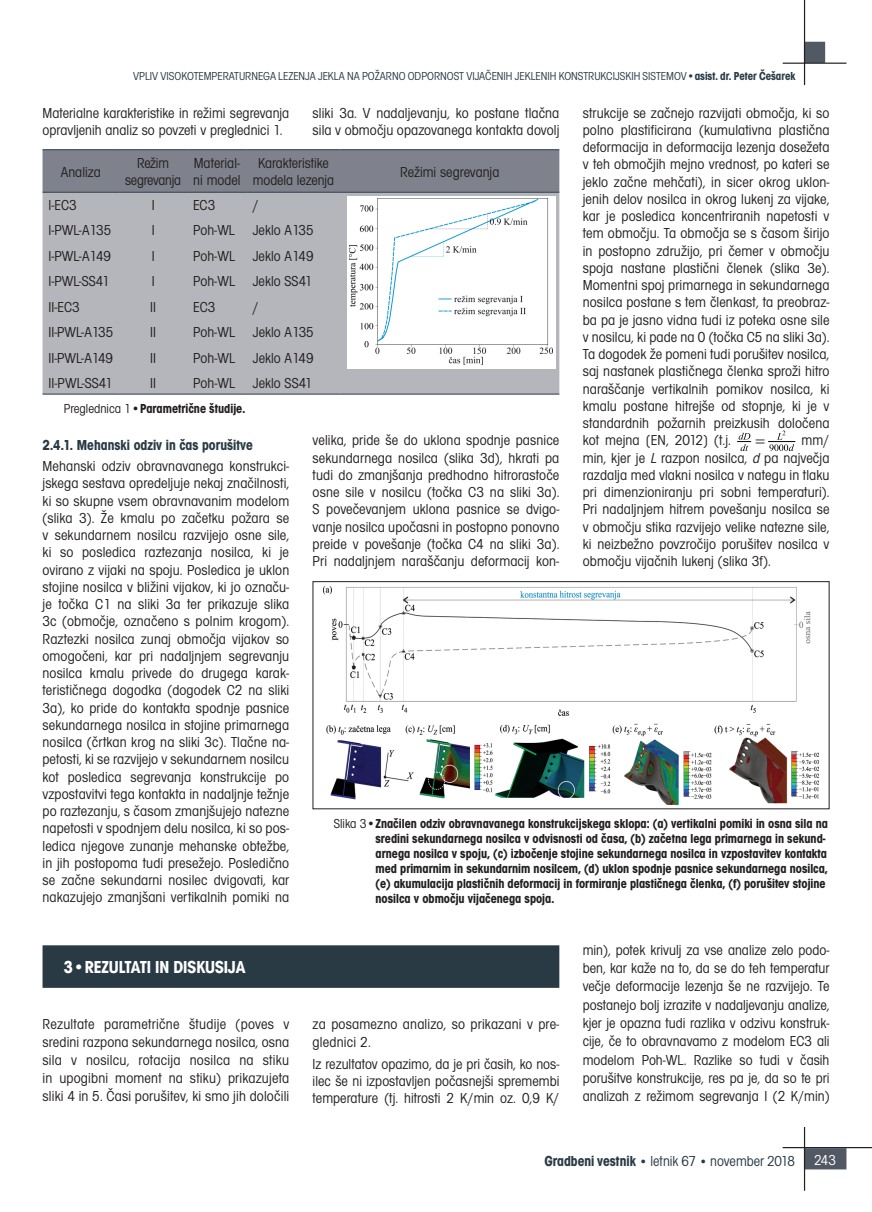
<style>
.page{position:relative;width:872px;height:1212px;background:#fff}
.page>*{position:absolute;margin:0;border:0;box-sizing:border-box;transform-origin:0 0}
.t1{font:700 condensed 18px "Avant Gar Got Itc TEE";color:#fff}
.t2{font:condensed 15px/17.2px "Avant Gar Got Itc TEE";color:#231f20;text-align:justify}
.t3{font:condensed 15px "Avant Gar Got Itc TEE";color:#293a45}
.t4{font:700 condensed 15px "Avant Gar Got Itc TEE";color:#293a45}
.t5{font:condensed 15px "Avant Gar Got Itc TEE";color:#fff}
.t6{font:700 condensed 13.5px/15px "Avant Gar Got Itc TEE";color:#231f20}
.t7{font:condensed 12px "Avant Gar Got Itc TEE";color:#293a45}
.s1{font-weight:700}
.s2{font-weight:400}
.s3{font-style:italic}
.s4{font-weight:700;font-size:13.5px}
</style>
<div class="page">
<div style="left:804px;top:1148px;width:42px;height:21px;background:#515964;border:2px solid #515964"></div>
<hr style="left:782px;top:1147px;width:90px;height:1px;background:#231f20">
<hr style="left:804px;top:1127px;width:1px;height:64px;background:#231f20">
<div style="left:804px;top:42px;width:21px;height:21px;background:#515964;border:2px solid #515964"></div>
<hr style="left:782px;top:63px;width:64px;height:1px;background:#231f20">
<hr style="left:804px;top:0;width:1px;height:85px;background:#231f20">
<img style="left:323px;top:586px;width:495px;height:218px">
<div style="left:313px;top:581px;width:516px;height:228px;border:1px solid #231f20"></div>
<svg style="left:737px;top:431px;width:58px;height:20px"></svg>
<div style="left:43px;top:150px;width:516px;height:42px;background:#7f828c"></div>
<div style="left:43px;top:193px;width:516px;height:201px;background:#b4b6bb"></div>
<hr style="left:43px;top:149px;width:76px;height:1px;background:#293a45">
<hr style="left:119px;top:149px;width:68px;height:1px;background:#293a45">
<hr style="left:187px;top:149px;width:60px;height:1px;background:#293a45">
<hr style="left:247px;top:149px;width:93px;height:1px;background:#293a45">
<hr style="left:340px;top:149px;width:219px;height:1px;background:#293a45">
<hr style="left:43px;top:192px;width:76px;height:1px;background:#293a45">
<hr style="left:119px;top:192px;width:68px;height:1px;background:#293a45">
<hr style="left:187px;top:192px;width:60px;height:1px;background:#293a45">
<hr style="left:247px;top:192px;width:93px;height:1px;background:#293a45">
<hr style="left:340px;top:192px;width:219px;height:1px;background:#293a45">
<hr style="left:43px;top:394px;width:76px;height:1px;background:#293a45">
<hr style="left:119px;top:394px;width:68px;height:1px;background:#293a45">
<hr style="left:187px;top:394px;width:60px;height:1px;background:#293a45">
<hr style="left:247px;top:394px;width:93px;height:1px;background:#293a45">
<hr style="left:340px;top:394px;width:219px;height:1px;background:#293a45">
<div style="left:347px;top:196px;width:208px;height:173px;background:#fff"></div>
<img style="left:350px;top:198px;width:202px;height:166px">
<div style="left:43px;top:945px;width:516px;height:43px;background:#293a45;border:2px solid #293a45"></div>
<p class="t7" style="left:133px;top:70px;width:664px">VPLIV VISOKOTEMPERATURNEGA LEZENJA JEKLA NA POŽARNO ODPORNOST VIJAČENIH JEKLENIH KONSTRUKCIJSKIH SISTEMOV•<span class="s1">asist. dr. Peter Češarek</span></p>
<p class="t2" style="left:43px;top:104px;width:248px">Materialne karakteristike in režimi segrevanja opravljenih analiz so povzeti v preglednici 1.</p>
<p class="t2" style="left:583px;top:104px;width:248px">strukcije se začnejo razvijati območja, ki so polno plastificirana (kumulativna plastična deformacija in deformacija lezenja dosežeta v teh območjih mejno vrednost, po kateri se jeklo začne mehčati), in sicer okrog uklon&shy;jenih delov nosilca in okrog lukenj za vijake, kar je posledica koncentriranih napetosti v tem območju. Ta območja se s časom širijo in postopno združijo, pri čemer v območju spoja nastane plastični členek (slika 3e).<br>Momentni spoj primarnega in sekundarnega nosilca postane s tem členkast, ta preobraz&shy;ba pa je jasno vidna tudi iz poteka osne sile v nosilcu, ki pade na 0 (točka C5 na sliki 3a).<br>Ta dogodek že pomeni tudi porušitev nosilca, saj nastanek plastičnega členka sproži hitro naraščanje vertikalnih pomikov nosilca, ki kmalu postane hitrejše od stopnje, ki je v standardnih požarnih preizkusih določena kot mejna [EN, 2012] (t.j.</p>
<p class="t2" style="left:313px;top:104px;width:248px">sliki 3a. V nadaljevanju, ko postane tlačna sila v območju opazovanega kontakta dovolj</p>
<p class="t2" style="left:61px;top:163px;width:41px">Analiza</p>
<p class="t2" style="left:125px;top:155px;width:58px;text-align:center">Režim segrevanja</p>
<p class="t2" style="left:193px;top:155px;width:49px">Material&shy;ni model</p>
<p class="t2" style="left:253px;top:155px;width:83px;text-align:center">Karakteristike modela lezenja</p>
<p class="t2" style="left:400px;top:163px;width:101px">Režimi segrevanja</p>
<p class="t2" style="left:49px;top:196px;width:30px">I-EC3</p>
<p class="t2" style="left:152px;top:196px;width:4px">I</p>
<p class="t2" style="left:193px;top:196px;width:24px">EC3</p>
<p class="t2" style="left:253px;top:196px;width:7px">/</p>
<p class="t2" style="left:49px;top:222px;width:64px">I-PWL-A135</p>
<p class="t2" style="left:152px;top:222px;width:4px">I</p>
<p class="t2" style="left:193px;top:222px;width:122px">Poh-WL Jeklo A135</p>
<p class="t2" style="left:49px;top:247px;width:64px">I-PWL-A149</p>
<p class="t2" style="left:152px;top:247px;width:4px">I</p>
<p class="t2" style="left:193px;top:247px;width:122px">Poh-WL Jeklo A149</p>
<p class="t2" style="left:49px;top:273px;width:62px">I-PWL-SS41</p>
<p class="t2" style="left:152px;top:273px;width:4px">I</p>
<p class="t2" style="left:193px;top:273px;width:121px">Poh-WL Jeklo SS41</p>
<p class="t2" style="left:49px;top:298px;width:33px">II-EC3</p>
<p class="t2" style="left:150px;top:298px;width:7px">II</p>
<p class="t2" style="left:193px;top:298px;width:24px">EC3</p>
<p class="t2" style="left:253px;top:298px;width:7px">/</p>
<p class="t2" style="left:49px;top:324px;width:66px">II-PWL-A135</p>
<p class="t2" style="left:150px;top:324px;width:7px">II</p>
<p class="t2" style="left:193px;top:324px;width:122px">Poh-WL Jeklo A135</p>
<p class="t2" style="left:49px;top:349px;width:66px">II-PWL-A149</p>
<p class="t2" style="left:150px;top:349px;width:7px">II</p>
<p class="t2" style="left:193px;top:349px;width:122px">Poh-WL Jeklo A149</p>
<p class="t2" style="left:49px;top:375px;width:65px">II-PWL-SS41</p>
<p class="t2" style="left:150px;top:375px;width:7px">II</p>
<p class="t2" style="left:193px;top:375px;width:121px">Poh-WL Jeklo SS41</p>
<p class="t6" style="left:64px;top:401px;width:183px"><span class="s2">Preglednica 1•</span>Parametrične študije.</p>
<p class="t2" style="left:313px;top:432px;width:248px">velika, pride še do uklona spodnje pasnice sekundarnega nosilca (slika 3d), hkrati pa tudi do zmanjšanja predhodno hitrorastoče osne sile v nosilcu (točka C3 na sliki 3a).<br>S povečevanjem uklona pasnice se dvigo&shy;vanje nosilca upočasni in postopno ponovno preide v povešanje (točka C4 na sliki 3a).<br>Pri nadaljnjem naraščanju deformacij kon-</p>
<p class="t2" style="left:583px;top:432px;width:248px;text-indent:219px">mm/ min, kjer je <span class="s3">L</span> razpon nosilca, <span class="s3">d</span> pa največja razdalja med vlakni nosilca v nategu in tlaku pri dimenzioniranju pri sobni temperaturi).<br>Pri nadaljnjem hitrem povešanju nosilca se v območju stika razvijejo velike natezne sile, ki neizbežno povzročijo porušitev nosilca v območju vijačnih lukenj (slika 3f).</p>
<p class="t4" style="left:43px;top:436px;width:212px">2.4.1. Mehanski odziv in čas porušitve</p>
<p class="t2" style="left:43px;top:458px;width:248px">Mehanski odziv obravnavanega konstrukci&shy;jskega sestava opredeljuje nekaj značilnosti, ki so skupne vsem obravnavanim modelom (slika 3). Že kmalu po začetku požara se v sekundarnem nosilcu razvijejo osne sile, ki so posledica raztezanja nosilca, ki je ovirano z vijaki na spoju. Posledica je uklon stojine nosilca v bližini vijakov, ki jo označu&shy;je točka C1 na sliki 3a ter prikazuje slika 3c (območje, označeno s polnim krogom).<br>Raztezki nosilca zunaj območja vijakov so omogočeni, kar pri nadaljnjem segrevanju nosilca kmalu privede do drugega karak&shy;terističnega dogodka (dogodek C2 na sliki 3a), ko pride do kontakta spodnje pasnice sekundarnega nosilca in stojine primarnega nosilca (črtkan krog na sliki 3c). Tlačne na&shy;petosti, ki se razvijejo v sekundarnem nosilcu kot posledica segrevanja konstrukcije po vzpostavitvi tega kontakta in nadaljnje težnje po raztezanju, s časom zmanjšujejo natezne napetosti v spodnjem delu nosilca, ki so pos&shy;ledica njegove zunanje mehanske obtežbe, in jih postopoma tudi presežejo. Posledično se začne sekundarni nosilec dvigovati, kar nakazujejo zmanjšani vertikalnih pomiki na</p>
<p class="t6" style="left:375px;top:816px;width:454px;text-indent:-42px"><span class="s2">Slika 3•</span>Značilen odziv obravnavanega konstrukcijskega sklopa: (a) vertikalni pomiki in osna sila na sredini sekundarnega nosilca v odvisnosti od časa, (b) začetna lega primarnega in sekund&shy;arnega nosilca v spoju, (c) izbočenje stojine sekundarnega nosilca in vzpostavitev kontakta med primarnim in sekundarnim nosilcem, (d) uklon spodnje pasnice sekundarnega nosilca, (e) akumulacija plastičnih deformacij in formiranje plastičnega členka, (f) porušitev stojine nosilca v območju vijačenega spoja.</p>
<p class="t1" style="left:64px;top:957px;width:183px">3•REZULTATI IN DISKUSIJA</p>
<p class="t2" style="left:43px;top:1015px;width:248px;line-height:17.9px">Rezultate parametrične študije (poves v sredini razpona sekundarnega nosilca, osna sila v nosilcu, rotacija nosilca na stiku in upogibni moment na stiku) prikazujeta sliki 4 in 5. Časi porušitev, ki smo jih določili</p>
<p class="t2" style="left:313px;top:1015px;width:248px;line-height:17.9px">za posamezno analizo, so prikazani v pre&shy;glednici 2.</p>
<p class="t2" style="left:313px;top:1055px;width:248px">Iz rezultatov opazimo, da je pri časih, ko nos&shy;ilec še ni izpostavljen počasnejši spremembi temperature (tj. hitrosti 2 K/min oz. 0,9 K/</p>
<p class="t2" style="left:583px;top:941px;width:248px;line-height:18.3px">min), potek krivulj za vse analize zelo podo&shy;ben, kar kaže na to, da se do teh temperatur večje deformacije lezenja še ne razvijejo. Te postanejo bolj izrazite v nadaljevanju analize, kjer je opazna tudi razlika v odzivu konstruk&shy;cije, če to obravnavamo z modelom EC3 ali modelom Poh-WL. Razlike so tudi v časih porušitve konstrukcije, res pa je, da so te pri analizah z režimom segrevanja I (2 K/min)</p>
<p class="t3" style="left:544px;top:1152px;width:252px"><span class="s1">Gradbeni vestnik</span> <span class="s4">•</span> letnik 67 <span class="s4">•</span> november 2018</p>
<p class="t5" style="left:814px;top:1152px;width:23px">243</p>
</div>
